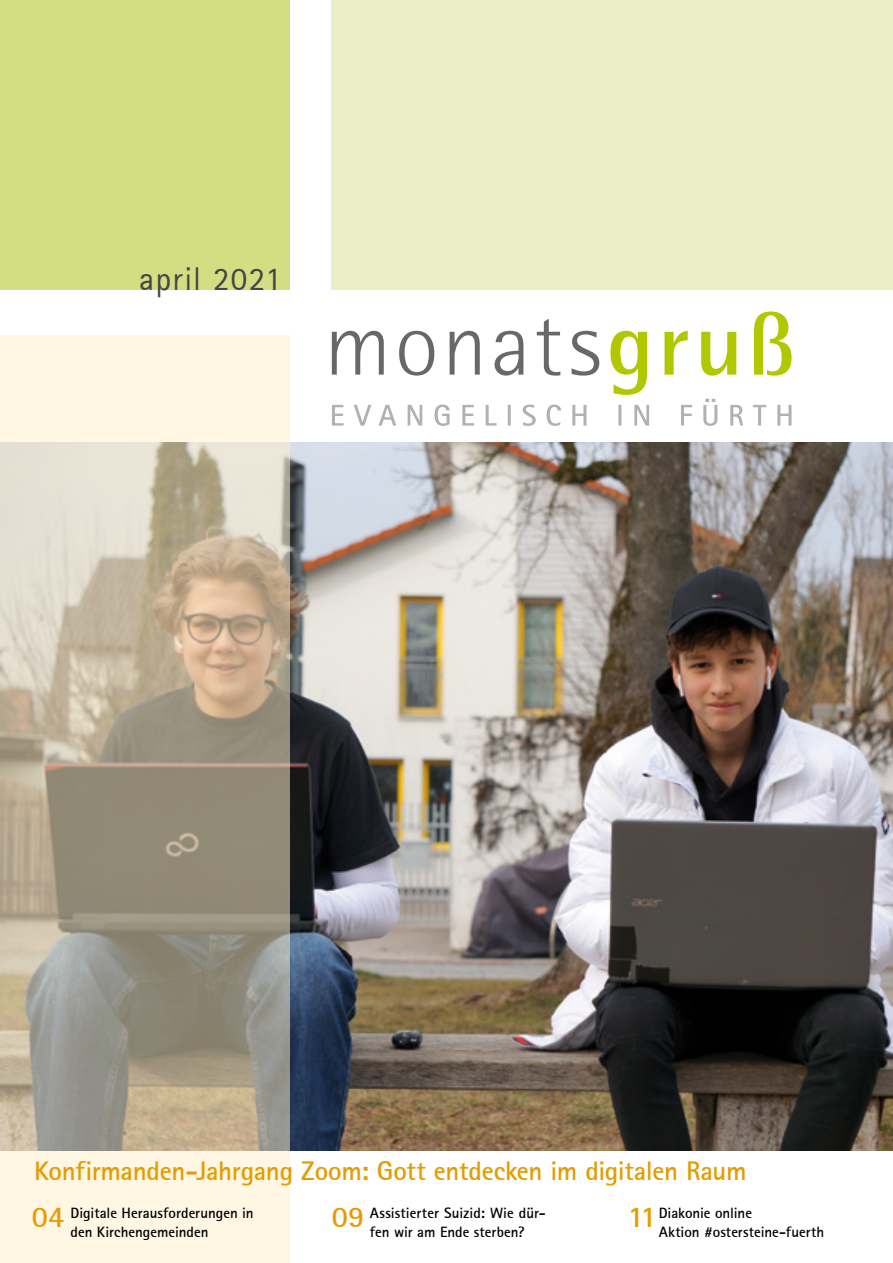
<style>
.page{position:relative;width:893px;height:1263px;background:#fff}
.page>*{position:absolute;margin:0;border:0;box-sizing:border-box;transform-origin:0 0}
.t1{font:33px "Rotis Sans Serif 55";letter-spacing:.04em;color:#454545}
.t2{font:30px "Rotis Sans Serif Bold 65";color:#e49c00}
.t3{font:27px "Rotis Sans Serif Bold 65";letter-spacing:-.015em;color:#e49c00}
.t4{font:15px/19.2px "Rotis Sans Serif Bold 65";color:#000}
.s1{font-size:30px;color:#e49c00}
</style>
<div class="page">
<div style="left:332px;top:0;width:561px;height:290px;background:#eaefc5"></div>
<div style="left:0;top:0;width:289px;height:290px;background:#d3de82"></div>
<img style="left:289px;top:442px;width:604px;height:708px">
<svg style="left:0;top:335px;width:289px;height:928px;background:#c4baa7"></svg>
<svg style="left:332px;top:311px;width:459px;height:115px"></svg>
<h1 class="t1" style="left:139px;top:259px;width:144px">april 2021</h1>
<h3 class="t3" style="left:34px;top:1154px;width:714px">Konfirmanden-Jahrgang Zoom: Gott entdecken im digitalen Raum</h3>
<p class="t4" style="left:71px;top:1203px;width:185px">Digitale Herausforderungen in den Kirchengemeinden</p>
<p class="t4" style="left:370px;top:1203px;width:177px">Assistierter Suizid: Wie dür&shy;fen wir am Ende sterben?</p>
<h2 class="t2" style="left:332px;top:1198px;width:34px">09</h2>
<p class="t4" style="left:659px;top:1203px;width:167px;text-indent:-31px"><span class="s1">11</span>Diakonie online<br>Aktion #ostersteine-fuerth</p>
<h2 class="t2" style="left:32px;top:1198px;width:34px">04</h2>
</div>
